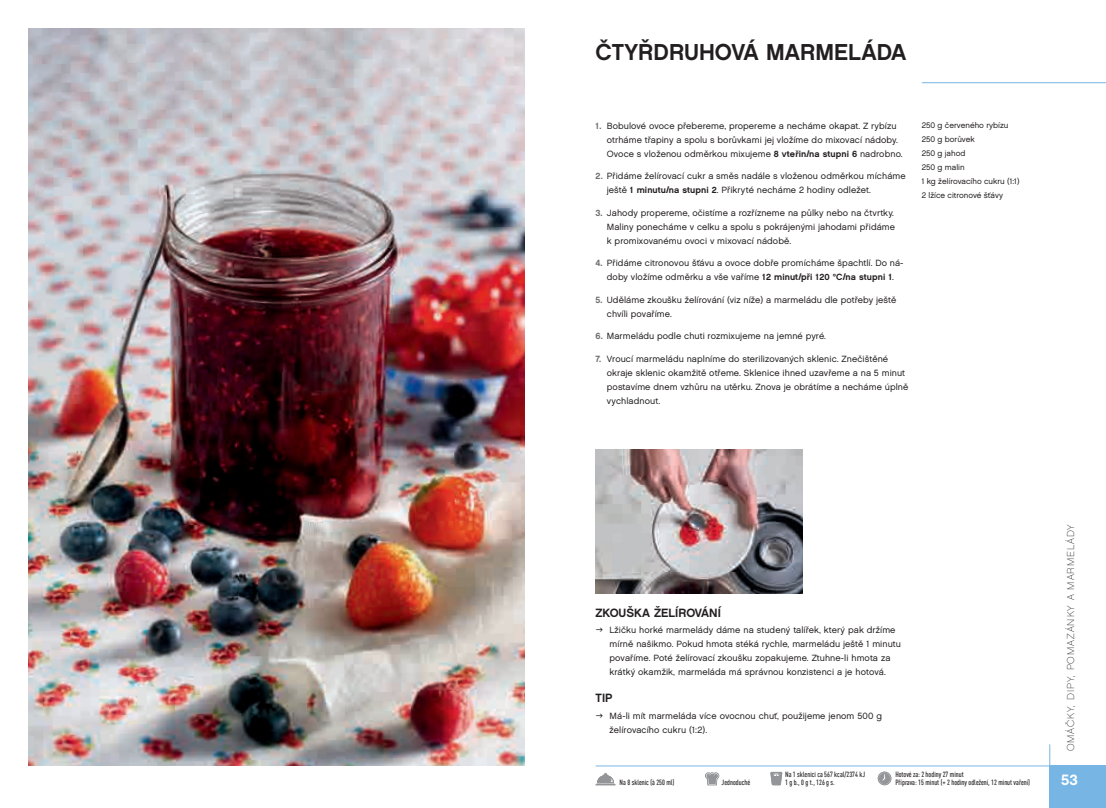
<style>
.page{position:relative;width:1106px;height:808px;background:#fff}
.page>*{position:absolute;margin:0;border:0;box-sizing:border-box;transform-origin:0 0}
.t1{font:23px "Chalet New York Nineteen Sixty";color:#231f20}
.t2{font:15px "Chalet New York Nineteen Sixty";color:#fff}
.t3{font:12px "Chalet New York Nineteen Sixty";color:#231f20}
.t4{font:10px "Chalet Paris Nineteen Eighty";letter-spacing:.1em;color:#231f20}
.t5{font:9px/14px "Chalet London Nineteen Sixty";letter-spacing:.01em;color:#231f20}
.t6{font:8px/14px "Chalet London Nineteen Sixty";color:#231f20}
.t7{font:500 7.5px/8px "MPDIN Pro Cond";color:#231f20}
.s1{font-family:"Chalet New York Nineteen Sixty";color:#6c6d70}
.s2{font-family:"Chalet New York Nineteen Sixty"}
</style>
<div class="page">
<hr style="left:596px;top:765px;width:510px;height:1px;background:#77b6e4">
<hr style="left:1049px;top:745px;width:1px;height:63px;background:#77b6e4">
<div style="left:1049px;top:766px;width:57px;height:42px;background:#77b6e4"></div>
<svg style="left:770px;top:772px;width:12px;height:13px"></svg>
<svg style="left:877px;top:772px;width:14px;height:13px"></svg>
<svg style="left:705px;top:772px;width:14px;height:13px"></svg>
<svg style="left:595px;top:773px;width:20px;height:12px"></svg>
<hr style="left:922px;top:82px;width:184px;height:1px;background:#77b6e4">
<img style="left:595px;top:449px;width:207px;height:144px">
<img style="left:28px;top:28px;width:496px;height:737px">
<h1 class="t1" style="left:595px;top:37px;width:312px">ČTYŘDRUHOVÁ MARMELÁDA</h1>
<p class="t5" style="left:607px;top:118px;width:297px;text-indent:-11px"><span class="s1">1.</span> Bobulové ovoce přebereme, propereme a necháme okapat. Z rybízu otrháme třapiny a spolu s borůvkami jej vložíme do mixovací nádoby.<br>Ovoce s vloženou odměrkou mixujeme <span class="s2">8 vteřin/na stupni 6</span> nadrobno.</p>
<p class="t5" style="left:607px;top:169px;width:300px;text-indent:-11px"><span class="s1">2.</span> Přidáme želírovací cukr a směs nadále s vloženou odměrkou mícháme ještě <span class="s2">1 minutu/na stupni 2</span>. Přikryté necháme 2 hodiny odležet.</p>
<p class="t5" style="left:607px;top:205px;width:290px;text-align:justify;text-indent:-11px"><span class="s1">3.</span> Jahody propereme, očistíme a rozřízneme na půlky nebo na čtvrtky.<br>Maliny ponecháme v celku a spolu s pokrájenými jahodami přidáme k promixovanému ovoci v mixovací nádobě.</p>
<p class="t5" style="left:595px;top:256px;width:309px;text-align:center"><span class="s1">4.</span> Přidáme citronovou šťávu a ovoce dobře promícháme špachtlí. Do ná&shy;doby vložíme odměrku a vše vaříme <span class="s2">12 minut/při 120 °C/na stupni 1</span>.</p>
<p class="t5" style="left:607px;top:292px;width:291px;text-indent:-11px"><span class="s1">5.</span> Uděláme zkoušku želírování (viz níže) a marmeládu dle potřeby ještě chvíli povaříme.</p>
<p class="t5" style="left:595px;top:329px;width:232px"><span class="s1">6.</span> Marmeládu podle chuti rozmixujeme na jemné pyré.</p>
<p class="t5" style="left:607px;top:351px;width:303px;text-indent:-11px"><span class="s1">7.</span> Vroucí marmeládu naplníme do sterilizovaných sklenic. Znečištěné okraje sklenic okamžitě otřeme. Sklenice ihned uzavřeme a na 5 minut postavíme dnem vzhůru na utěrku. Znova je obrátíme a necháme úplně vychladnout.</p>
<p class="t6" style="left:921px;top:118px;width:99px">250 g červeného rybízu<br>250 g borůvek<br>250 g jahod<br>250 g malin<br>1 kg želírovacího cukru (1:1)<br>2 lžíce citronové šťávy</p>
<h3 class="t3" style="left:595px;top:605px;width:127px">ZKOUŠKA ŽELÍROVÁNÍ</h3>
<p class="t5" style="left:609px;top:623px;width:293px">Lžičku horké marmelády dáme na studený talířek, který pak držíme mírně našikmo. Pokud hmota stéká rychle, marmeládu ještě 1 minutu povaříme. Poté želírovací zkoušku zopakujeme. Ztuhne-li hmota za krátký okamžik, marmeláda má správnou konzistenci a je hotová.</p>
<h3 class="t3" style="left:595px;top:690px;width:18px">TIP</h3>
<p class="t5" style="left:609px;top:708px;width:274px">Má-li mít marmeláda více ovocnou chuť, použijeme jenom 500 g želírovacího cukru (1:2).</p>
<p class="t4" style="left:1064px;top:751px;width:228px;rotate:-90deg">OMÁČKY, DIPY, POMAZÁNKY A MARMELÁDY</p>
<p class="t7" style="left:785px;top:770px;width:81px">Na 1 sklenici ca 567 kcal/2374 kJ</p>
<p class="t7" style="left:619px;top:778px;width:56px">Na 8 sklenic (à 250 ml)</p>
<p class="t7" style="left:721px;top:778px;width:30px">Jednoduché</p>
<p class="t7" style="left:785px;top:778px;width:51px">1 g b., 0 g t., 126 g s.</p>
<p class="t7" style="left:895px;top:770px;width:136px">Hotové za: 2 hodiny 27 minut<br>Příprava: 15 minut (+ 2 hodiny odležení, 12 minut vaření)</p>
<h2 class="t2" style="left:1061px;top:770px;width:18px">53</h2>
</div>
